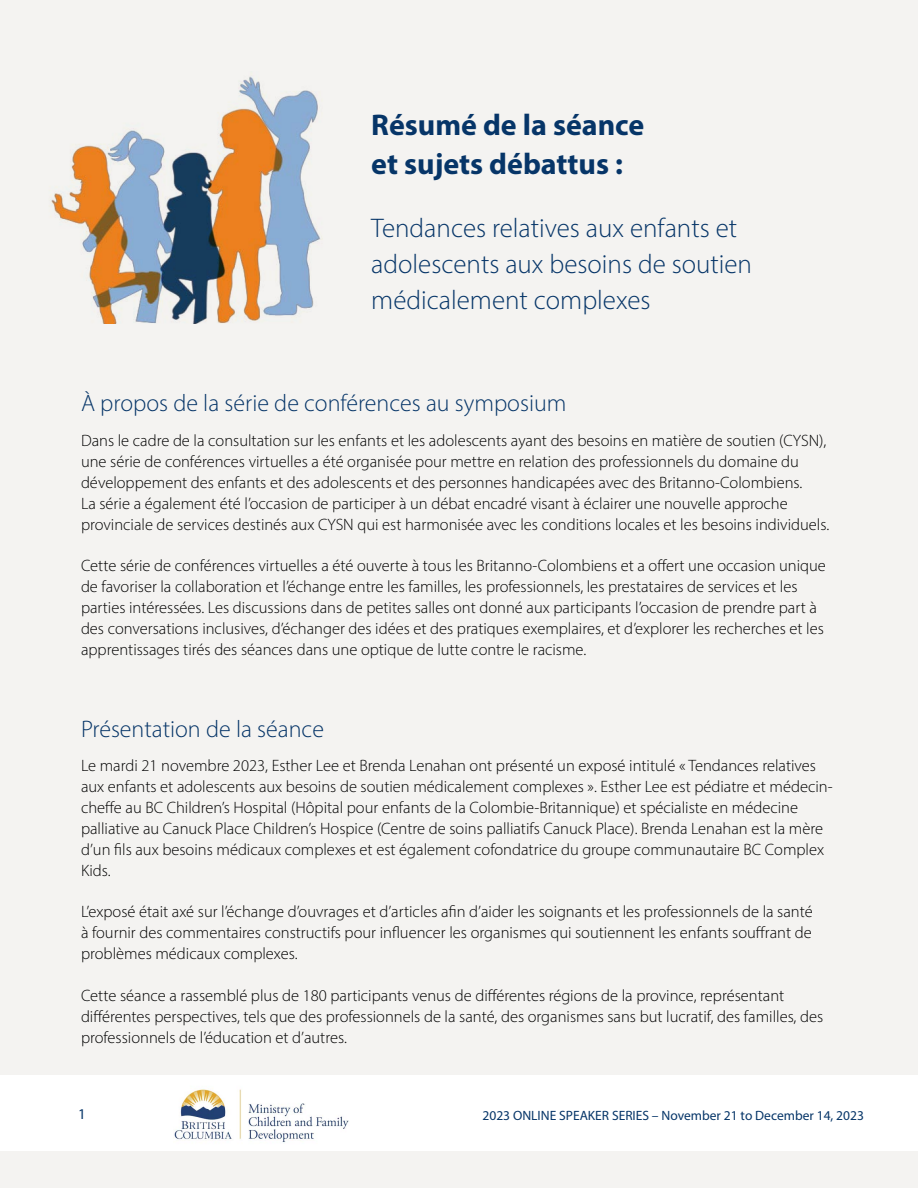
<style>
.page{position:relative;width:918px;height:1188px;background:#f4f3f1}
.page>*{position:absolute;margin:0;border:0;box-sizing:border-box;transform-origin:0 0}
.t1{font:700 30px/39px "Myriad Pro";color:#063568}
.t2{font:300 27px/36px "Myriad Pro";color:#063568}
.t3{font:300 24px "Myriad Pro";color:#063568}
.t4{font:300 16.5px/21px "Myriad Pro";color:#000}
.t5{font:15px "Myriad Pro";color:#063568}
.t6{font:13.5px "Myriad Pro";color:#063568}
</style>
<div class="page">
<div style="left:0;top:1076px;width:918px;height:75px;background:#fff"></div>
<img style="left:174px;top:1089px;width:175px;height:54px">
<img style="left:51px;top:76px;width:271px;height:247px">
<h1 class="t1" style="left:371px;top:104px;width:275px">Résumé de la séance et sujets débattus :</h1>
<h2 class="t2" style="left:371px;top:210px;width:382px">Tendances relatives aux enfants et adolescents aux besoins de soutien médicalement complexes</h2>
<h3 class="t3" style="left:81px;top:389px;width:487px">À propos de la série de conférences au symposium</h3>
<p class="t4" style="left:81px;top:429px;width:750px">Dans le cadre de la consultation sur les enfants et les adolescents ayant des besoins en matière de soutien (CYSN), une série de conférences virtuelles a été organisée pour mettre en relation des professionnels du domaine du développement des enfants et des adolescents et des personnes handicapées avec des Britanno-Colombiens.<br>La série a également été l’occasion de participer à un débat encadré visant à éclairer une nouvelle approche provinciale de services destinés aux CYSN qui est harmonisée avec les conditions locales et les besoins individuels.</p>
<p class="t4" style="left:81px;top:555px;width:746px">Cette série de conférences virtuelles a été ouverte à tous les Britanno-Colombiens et a offert une occasion unique de favoriser la collaboration et l’échange entre les familles, les professionnels, les prestataires de services et les parties intéressées. Les discussions dans de petites salles ont donné aux participants l’occasion de prendre part à des conversations inclusives, d’échanger des idées et des pratiques exemplaires, et d’explorer les recherches et les apprentissages tirés des séances dans une optique de lutte contre le racisme.</p>
<h3 class="t3" style="left:81px;top:714px;width:244px">Présentation de la séance</h3>
<p class="t4" style="left:81px;top:755px;width:753px">Le mardi 21 novembre 2023, Esther Lee et Brenda Lenahan ont présenté un exposé intitulé « Tendances relatives aux enfants et adolescents aux besoins de soutien médicalement complexes ». Esther Lee est pédiatre et médecin&shy;cheffe au BC Children’s Hospital (Hôpital pour enfants de la Colombie‑Britannique) et spécialiste en médecine palliative au Canuck Place Children’s Hospice (Centre de soins palliatifs Canuck Place). Brenda Lenahan est la mère d’un fils aux besoins médicaux complexes et est également cofondatrice du groupe communautaire BC Complex Kids.</p>
<p class="t4" style="left:81px;top:901px;width:733px;text-align:justify">L’exposé était axé sur l’échange d’ouvrages et d’articles afin d’aider les soignants et les professionnels de la santé à fournir des commentaires constructifs pour influencer les organismes qui soutiennent les enfants souffrant de problèmes médicaux complexes.</p>
<p class="t4" style="left:81px;top:985px;width:744px">Cette séance a rassemblé plus de 180 participants venus de différentes régions de la province, représentant différentes perspectives, tels que des professionnels de la santé, des organismes sans but lucratif, des familles, des professionnels de l’éducation et d’autres.</p>
<p class="t5" style="left:78px;top:1104px;width:9px">1</p>
<p class="t6" style="left:482px;top:1107px;width:383px">2023 ONLINE SPEAKER SERIES – November 21 to December 14, 2023</p>
</div>
